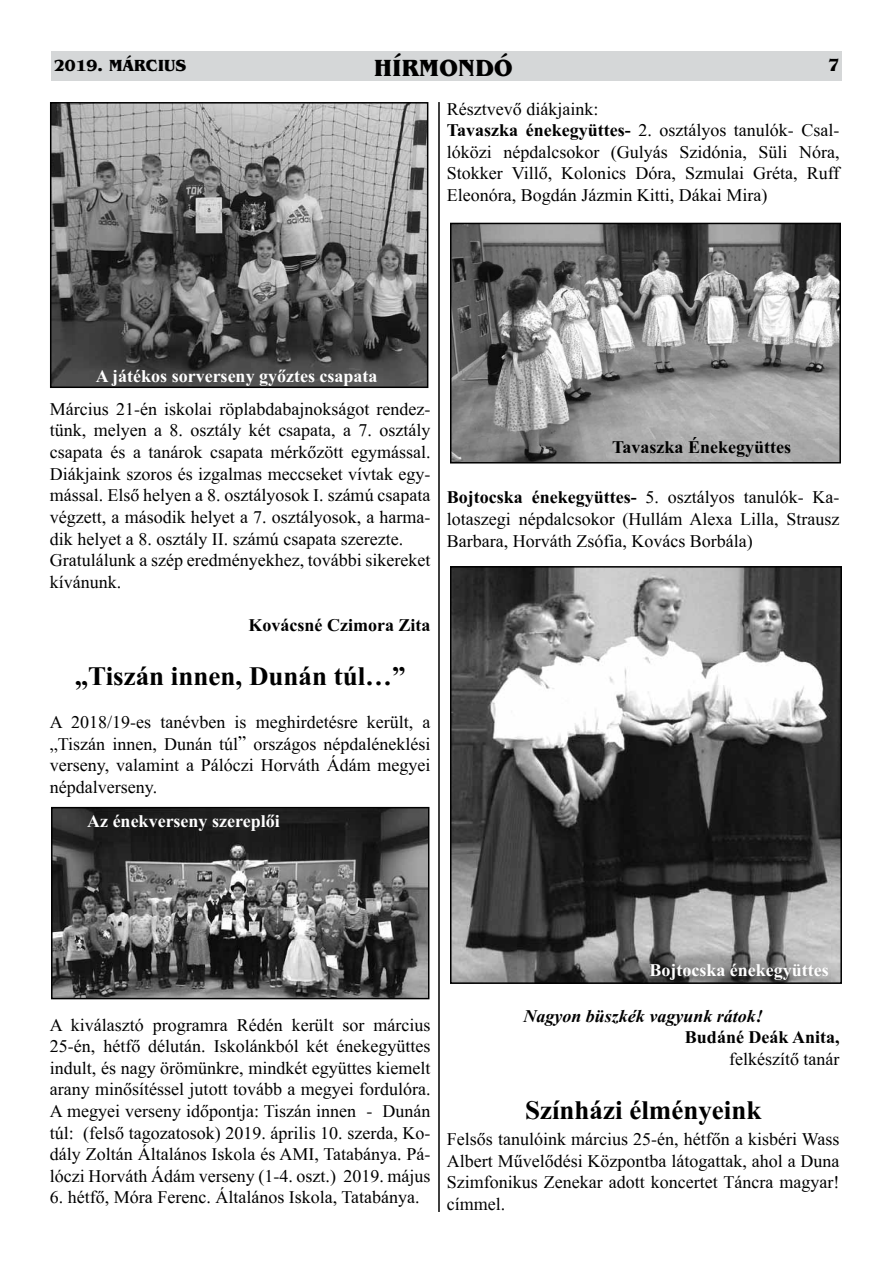
<style>
.page{position:relative;width:893px;height:1263px;background:#fff}
.page>*{position:absolute;margin:0;border:0;box-sizing:border-box;transform-origin:0 0}
.t1{font:27px "Times New Roman HU Bold";color:#000}
.t2{font:24px "Benguiat ITCHU Bold";color:#000}
.t3{font:18px/21.6px "Times New Roman HU";color:#000}
.t4{font:18px "Times New Roman HU Bold";color:#000}
.t5{font:18px "Times New Roman HU Bold";color:#fff}
.t6{font:italic 18px "Times New Roman HU Bold";color:#000}
.t7{font:18px "Benguiat ITCHU Bold";color:#000}
.t8{font:16.5px "Benguiat ITCHU Bold";color:#000}
.s1{font-family:"Times New Roman HU Bold"}
.s2{font-family:"Times New Roman HU"}
</style>
<div class="page">
<div style="left:51px;top:51px;width:791px;height:29px;background:#d5d7d8"></div>
<hr style="left:438px;top:102px;width:2px;height:1110px;background:#000">
<img style="left:53px;top:105px;width:372px;height:280px">
<div style="left:50px;top:102px;width:378px;height:286px;border:2px solid #000"></div>
<img style="left:54px;top:810px;width:372px;height:186px">
<div style="left:51px;top:807px;width:378px;height:192px;border:2px solid #000"></div>
<img style="left:453px;top:569px;width:386px;height:412px">
<div style="left:450px;top:566px;width:392px;height:418px;border:2px solid #000"></div>
<img style="left:453px;top:226px;width:385px;height:234px">
<div style="left:450px;top:223px;width:391px;height:240px;border:2px solid #000"></div>
<p class="t8" style="left:54px;top:55px;width:134px">2019. MÁRCIUS</p>
<h2 class="t2" style="left:374px;top:53px;width:140px">HÍRMONDÓ</h2>
<p class="t7" style="left:828px;top:54px;width:13px">7</p>
<p class="t3" style="left:447px;top:98px;width:394px">Résztvevő diákjaink:<br><span class="s1">Tavaszka énekegyüttes-</span> 2. osztályos tanulók- Csal&shy;lóközi népdalcsokor (Gulyás Szidónia, Süli Nóra, Stokker Villő, Kolonics Dóra, Szmulai Gréta, Ruff Eleonóra, Bogdán Jázmin Kitti, Dákai Mira)</p>
<p class="t5" style="left:96px;top:366px;width:283px">A játékos sorverseny győztes csapata</p>
<p class="t3" style="left:50px;top:398px;width:382px">Március 21-én iskolai röplabdabajnokságot rendez&shy;tünk, melyen a 8. osztály két csapata, a 7. osztály csapata és a tanárok csapata mérkőzött egymással.<br>Diákjaink szoros és izgalmas meccseket vívtak egy&shy;mással. Első helyen a 8. osztályosok I. számú csapata végzett, a második helyet a 7. osztályosok, a harma&shy;dik helyet a 8. osztály II. számú csapata szerezte.<br>Gratulálunk a szép eredményekhez, további sikereket kívánunk.</p>
<p class="t4" style="left:249px;top:615px;width:183px">Kovácsné Czimora Zita</p>
<h1 class="t1" style="left:75px;top:661px;width:333px">„Tiszán innen, Dunán túl…”</h1>
<p class="t3" style="left:50px;top:711px;width:382px;text-align:justify">A 2018/19-es tanévben is meghirdetésre került, a „Tiszán innen, Dunán túl” országos népdaléneklési verseny, valamint a Pálóczi Horváth Ádám megyei népdalverseny.</p>
<p class="t5" style="left:87px;top:811px;width:194px">Az énekverseny szereplői</p>
<p class="t4" style="left:612px;top:437px;width:180px">Tavaszka Énekegyüttes</p>
<p class="t4" style="left:447px;top:487px;width:394px">Bojtocska énekegyüttes- <span class="s2">5. osztályos tanulók- Ka-</span></p>
<p class="t3" style="left:447px;top:508px;width:394px">lotaszegi népdalcsokor (Hullám Alexa Lilla, Strausz<br>Barbara, Horváth Zsófia, Kovács Borbála)</p>
<p class="t3" style="left:50px;top:1014px;width:382px;text-align:justify">A kiválasztó programra Rédén került sor március 25-én, hétfő délután. Iskolánkból két énekegyüttes indult, és nagy örömünkre, mindkét együttes kiemelt arany minősítéssel jutott tovább a megyei fordulóra.<br>A megyei verseny időpontja: Tiszán innen - Dunán túl: (felső tagozatosok) 2019. április 10. szerda, Ko&shy;dály Zoltán Általános Iskola és AMI, Tatabánya. Pá&shy;lóczi Horváth Ádám verseny (1-4. oszt.) 2019. május</p>
<p class="t3" style="left:50px;top:1186px;width:371px">6. hétfő, Móra Ferenc. Általános Iskola, Tatabánya.</p>
<p class="t5" style="left:649px;top:960px;width:181px">Bojtocska énekegyüttes</p>
<p class="t6" style="left:523px;top:1006px;width:241px">Nagyon büszkék vagyunk rátok!</p>
<p class="t4" style="left:685px;top:1027px;width:156px">Budáné Deák Anita,</p>
<p class="t3" style="left:729px;top:1048px;width:112px">felkészítő tanár</p>
<h1 class="t1" style="left:525px;top:1095px;width:238px">Színházi élményeink</h1>
<p class="t3" style="left:447px;top:1128px;width:394px;text-align:justify">Felsős tanulóink március 25-én, hétfőn a kisbéri Wass Albert Művelődési Központba látogattak, ahol a Duna Szimfonikus Zenekar adott koncertet Táncra magyar! címmel.</p>
</div>
